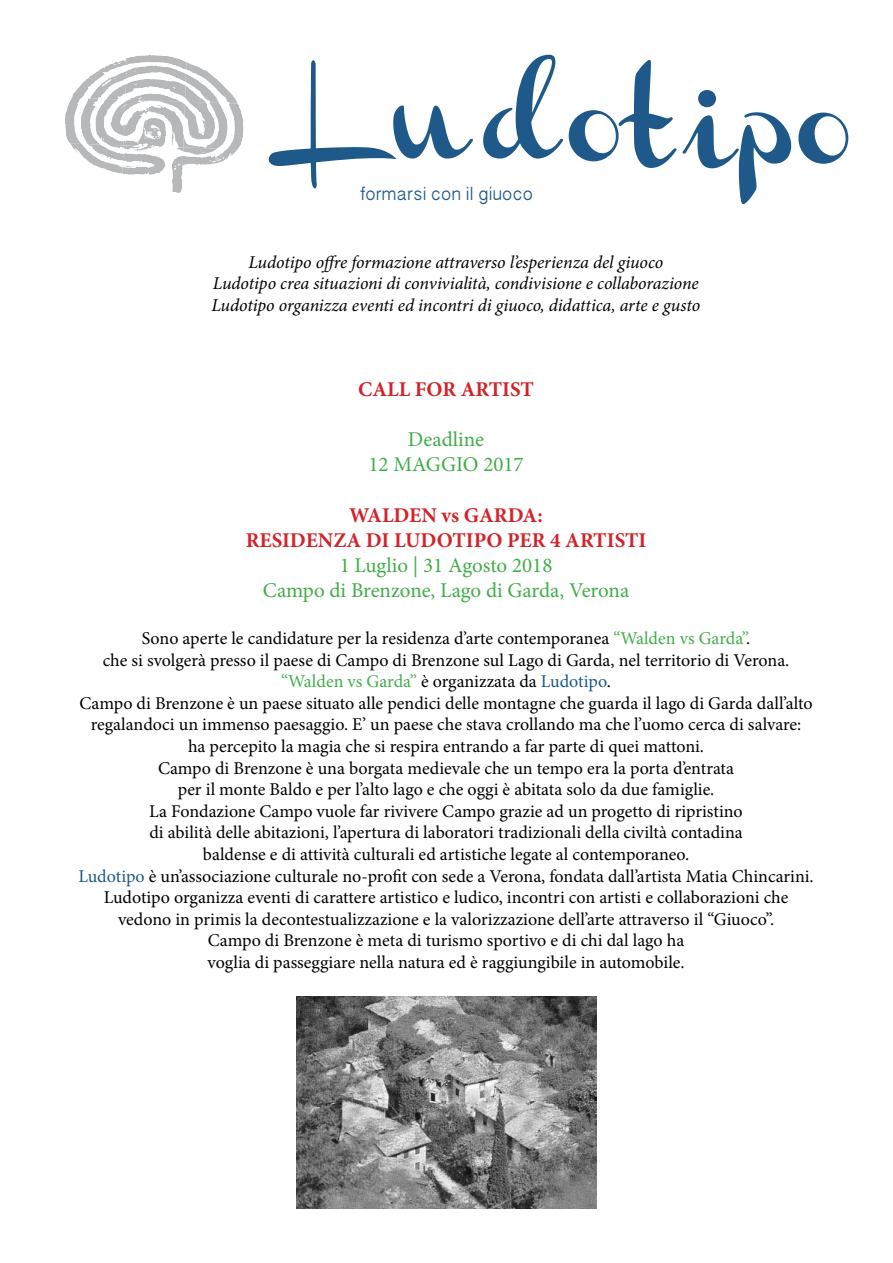
<style>
.page{position:relative;width:893px;height:1263px;background:#fff}
.page>*{position:absolute;margin:0;border:0;box-sizing:border-box;transform-origin:0 0}
.t1{font:21px "Minion Pro";color:#41ad49}
.t2{font:700 21px "Minion Pro";color:#d2232a}
.t3{font:21px "Oriya Sangam MN";color:#1e598a}
.t4{font:18px "Minion Pro";color:#000}
.t5{font:italic 18px "Minion Pro";letter-spacing:-.005em;color:#000}
.t6{font:18px "Minion Pro";color:#41ad49}
.s1{color:#41ad49}
.s2{color:#000}
.s3{color:#1e598a}
</style>
<div class="page">
<svg style="left:269px;top:60px;width:204px;height:128px"></svg>
<svg style="left:483px;top:55px;width:80px;height:104px"></svg>
<svg style="left:569px;top:60px;width:222px;height:144px"></svg>
<svg style="left:798px;top:113px;width:50px;height:51px"></svg>
<svg style="left:65px;top:55px;width:179px;height:138px"></svg>
<img style="left:296px;top:996px;width:301px;height:213px">
<p class="t3" style="left:360px;top:181px;width:174px">formarsi con il giuoco</p>
<p class="t5" style="left:248px;top:250px;width:416px">Ludotipo offre formazione attraverso l’esperienza del giuoco</p>
<p class="t5" style="left:213px;top:271px;width:487px">Ludotipo crea situazioni di convivialità, condivisione e collaborazione</p>
<p class="t5" style="left:211px;top:293px;width:490px">Ludotipo organizza eventi ed incontri di giuoco, didattica, arte e gusto</p>
<p class="t2" style="left:358px;top:374px;width:177px">CALL FOR ARTIST</p>
<p class="t1" style="left:408px;top:425px;width:78px">Deadline</p>
<p class="t1" style="left:368px;top:450px;width:157px">12 MAGGIO 2017</p>
<p class="t2" style="left:349px;top:500px;width:195px">WALDEN vs GARDA:</p>
<p class="t2" style="left:246px;top:525px;width:402px">RESIDENZA DI LUDOTIPO PER 4 ARTISTI</p>
<p class="t1" style="left:340px;top:551px;width:214px">1 Luglio | 31 Agosto 2018</p>
<p class="t1" style="left:263px;top:576px;width:368px">Campo di Brenzone, Lago di Garda, Verona</p>
<p class="t4" style="left:142px;top:626px;width:610px">Sono aperte le candidature per la residenza d’arte contemporanea <span class="s1">“Walden vs Garda”</span>.</p>
<p class="t4" style="left:103px;top:648px;width:688px">che si svolgerà presso il paese di Campo di Brenzone sul Lago di Garda, nel territorio di Verona.</p>
<p class="t6" style="left:281px;top:669px;width:331px">“Walden vs Garda” <span class="s2">è organizzata da</span> <span class="s3">Ludotipo</span><span class="s2">.</span></p>
<p class="t4" style="left:79px;top:691px;width:735px">Campo di Brenzone è un paese situato alle pendici delle montagne che guarda il lago di Garda dall’alto</p>
<p class="t4" style="left:91px;top:712px;width:712px">regalandoci un immenso paesaggio. E’ un paese che stava crollando ma che l’uomo cerca di salvare:</p>
<p class="t4" style="left:188px;top:734px;width:517px">ha percepito la magia che si respira entrando a far parte di quei mattoni.</p>
<p class="t4" style="left:158px;top:756px;width:578px">Campo di Brenzone è una borgata medievale che un tempo era la porta d’entrata</p>
<p class="t4" style="left:178px;top:777px;width:538px">per il monte Baldo e per l’alto lago e che oggi è abitata solo da due famiglie.</p>
<p class="t4" style="left:149px;top:799px;width:595px">La Fondazione Campo vuole far rivivere Campo grazie ad un progetto di ripristino</p>
<p class="t4" style="left:149px;top:820px;width:595px">di abilità delle abitazioni, l’apertura di laboratori tradizionali della civiltà contadina</p>
<p class="t4" style="left:203px;top:842px;width:488px">baldense e di attività culturali ed artistiche legate al contemporaneo.</p>
<p class="t4" style="left:78px;top:864px;width:737px"><span class="s3">Ludotipo</span> è un’associazione culturale no-profit con sede a Verona, fondata dall’artista Matia Chincarini.</p>
<p class="t4" style="left:104px;top:885px;width:686px">Ludotipo organizza eventi di carattere artistico e ludico, incontri con artisti e collaborazioni che</p>
<p class="t4" style="left:118px;top:907px;width:657px">vedono in primis la decontestualizzazione e la valorizzazione dell’arte attraverso il “Giuoco”.</p>
<p class="t4" style="left:208px;top:928px;width:478px">Campo di Brenzone è meta di turismo sportivo e di chi dal lago ha</p>
<p class="t4" style="left:208px;top:950px;width:479px">voglia di passeggiare nella natura ed è raggiungibile in automobile.</p>
</div>
